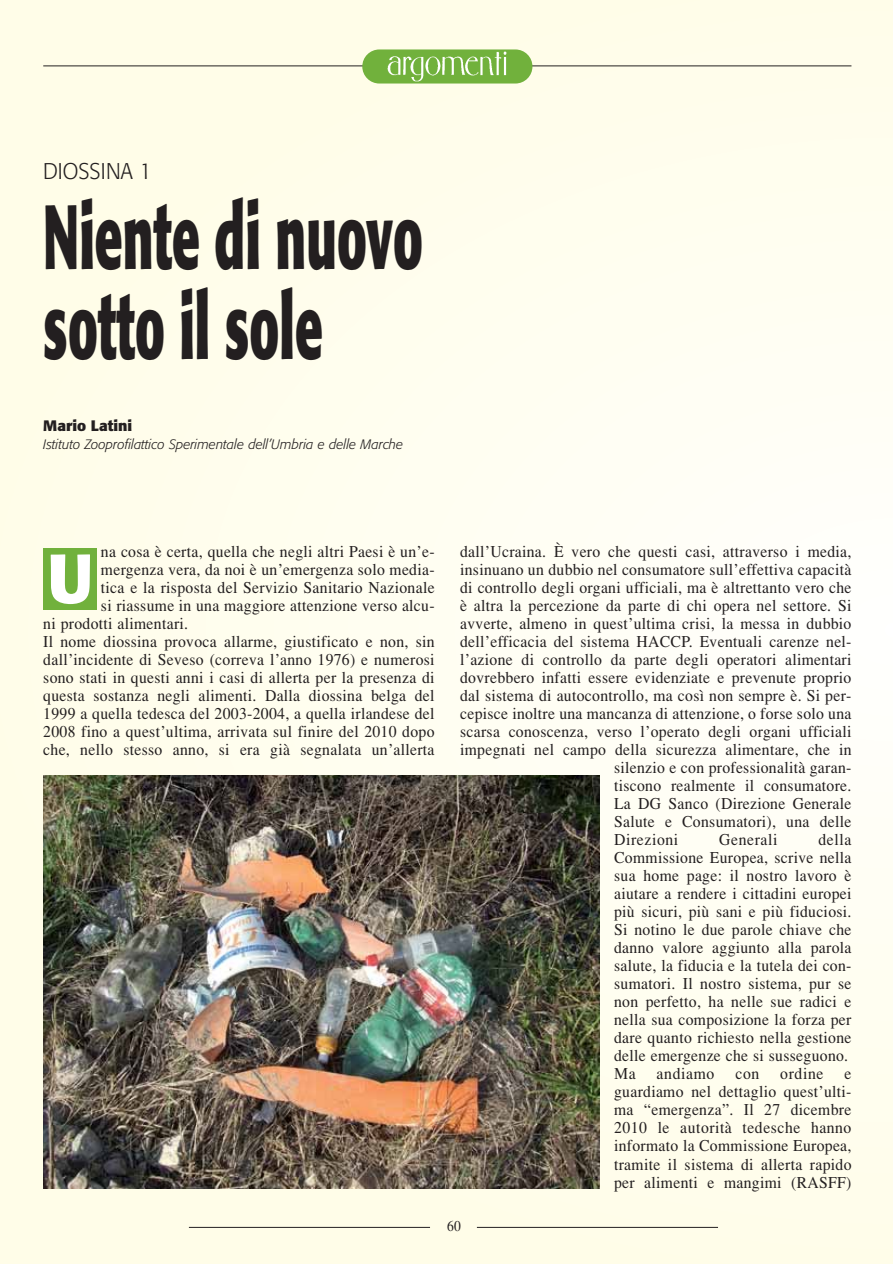
<style>
.page{position:relative;width:893px;height:1264px;background:#fff}
.page>*{position:absolute;margin:0;border:0;box-sizing:border-box;transform-origin:0 0}
.t1{font:700 90px/90px "Formata";color:#231f20;scale:.55 1}
.t2{font:700 68.55px "Formata";color:#fff;scale:.95 1}
.t3{font:300 22.5px "Formata";color:#231f20;scale:.95 1}
.t4{font:16.5px/18px "Times";letter-spacing:.02em;color:#231f20;scale:.95 1}
.t5{font:16.5px "Times";letter-spacing:.04em;color:#231f20;scale:.95 1}
.t6{font:700 15px "Formata";color:#231f20}
.t7{font:15px "Times";color:#231f20;scale:.9 1}
.t8{font:italic 300 13.5px "Formata";color:#231f20}
</style>
<div class="page">
<div style="left:0;top:0;width:893px;height:1263px;background:#fffeee"></div>
<hr style="left:189px;top:1226px;width:241px;height:1px;background:#231f20">
<hr style="left:477px;top:1226px;width:241px;height:1px;background:#231f20">
<hr style="left:43px;top:65px;width:808px;height:1px;background:#231f20">
<div style="left:362px;top:49px;width:170px;height:34px;background:#71b13c;border-radius:17px"></div>
<img style="left:388px;top:51px;width:119px;height:30px">
<div style="left:43px;top:548px;width:53px;height:62px;background:#71b13c"></div>
<img style="left:43px;top:775px;width:556px;height:413px">
<h3 class="t3" style="left:43px;top:161px;width:115px">DIOSSINA 1</h3>
<h1 class="t1" style="left:43px;top:199px;width:692px">Niente di nuovo sotto il sole</h1>
<p class="t6" style="left:43px;top:419px;width:90px">Mario Latini</p>
<p class="t8" style="left:43px;top:438px;width:361px">Istituto Zooprofilattico Sperimentale dell’Umbria e delle Marche</p>
<p class="t4" style="left:101px;top:544px;width:353px">na cosa è certa, quella che negli altri Paesi è un’e-</p>
<p class="t4" style="left:101px;top:562px;width:353px">mergenza vera, da noi è un’emergenza solo media -</p>
<p class="t4" style="left:101px;top:580px;width:353px">tica e la risposta del Servizio Sanitario Nazionale</p>
<p class="t4" style="left:101px;top:598px;width:353px">si riassume in una maggiore attenzione verso alcu-</p>
<p class="t4" style="left:43px;top:616px;width:154px">ni prodotti alimentari.</p>
<p class="t4" style="left:43px;top:634px;width:413px">Il nome diossina provoca allarme, giustificato e non, sin</p>
<p class="t4" style="left:43px;top:652px;width:413px">dall’incidente di Seveso (correva l’anno 1976) e numerosi</p>
<p class="t4" style="left:43px;top:670px;width:413px">sono stati in questi anni i casi di allerta per la presenza di</p>
<p class="t4" style="left:43px;top:688px;width:413px">questa sostanza negli alimenti. Dalla diossina belga del</p>
<p class="t4" style="left:43px;top:706px;width:413px">1999 a quella tedesca del 2003-2004, a quella irlandese del</p>
<p class="t4" style="left:43px;top:724px;width:413px">2008 fino a quest’ultima, arrivata sul finire del 2010 dopo</p>
<p class="t4" style="left:43px;top:742px;width:413px">che, nello stesso anno, si era già segnalata un’allerta</p>
<h2 class="t2" style="left:48px;top:548px;width:49px">U</h2>
<p class="t4" style="left:460px;top:544px;width:413px">dall’Ucraina. È vero che questi casi, attraverso i media,</p>
<p class="t4" style="left:460px;top:562px;width:413px">insinuano un dubbio nel consumatore sull’effettiva capacità</p>
<p class="t4" style="left:460px;top:580px;width:413px">di controllo degli organi ufficiali, ma è altrettanto vero che</p>
<p class="t4" style="left:460px;top:598px;width:413px">è altra la percezione da parte di chi opera nel settore. Si</p>
<p class="t4" style="left:460px;top:616px;width:413px">avverte, almeno in quest’ultima crisi, la messa in dubbio</p>
<p class="t4" style="left:460px;top:634px;width:413px">dell’efficacia del sistema HACCP. Eventuali carenze nel-</p>
<p class="t4" style="left:460px;top:652px;width:413px">l’azione di controllo da parte degli operatori alimentari</p>
<p class="t4" style="left:460px;top:670px;width:413px">dovrebbero infatti essere evidenziate e prevenute proprio</p>
<p class="t4" style="left:460px;top:688px;width:413px">dal sistema di autocontrollo, ma così non sempre è. Si per-</p>
<p class="t4" style="left:460px;top:706px;width:413px">cepisce inoltre una mancanza di attenzione, o forse solo una</p>
<p class="t4" style="left:460px;top:724px;width:413px">scarsa conoscenza, verso l’operato degli organi ufficiali</p>
<p class="t4" style="left:460px;top:742px;width:413px">impegnati nel campo della sicurezza alimentare, che in</p>
<p class="t4" style="left:614px;top:760px;width:251px">silenzio e con professionalità garan-</p>
<p class="t4" style="left:614px;top:778px;width:251px">tiscono realmente il consumatore.</p>
<p class="t4" style="left:614px;top:796px;width:251px">La DG Sanco (Direzione Generale</p>
<p class="t4" style="left:614px;top:814px;width:251px">Salute e Consumatori), una delle</p>
<p class="t5" style="left:614px;top:833px;width:69px">Direzioni</p>
<p class="t5" style="left:719px;top:833px;width:63px">Generali</p>
<p class="t4" style="left:614px;top:832px;width:251px;text-indent:204px">della<br>Commissione Europea, scrive nella sua home page: il nostro lavoro è aiutare a rendere i cittadini europei più sicuri, più sani e più fiduciosi.<br>Si notino le due parole chiave che danno valore aggiunto alla parola salute, la fiducia e la tutela dei con&shy;sumatori. Il nostro sistema, pur se non perfetto, ha nelle sue radici e nella sua composizione la forza per dare quanto richiesto nella gestione delle emergenze che si susseguono.<br>Ma</p>
<p class="t5" style="left:656px;top:1067px;width:62px">andiamo</p>
<p class="t4" style="left:735px;top:1066px;width:27px">con</p>
<p class="t4" style="left:780px;top:1066px;width:47px">ordine</p>
<p class="t4" style="left:614px;top:1066px;width:251px;text-align:justify;text-indent:230px">e guardiamo nel dettaglio quest’ulti&shy;ma “emergenza”. Il 27 dicembre 2010 le autorità tedesche hanno informato la Commissione Europea, tramite il sistema di allerta rapido per alimenti e mangimi (RASFF)</p>
<p class="t7" style="left:447px;top:1219px;width:16px">60</p>
</div>
